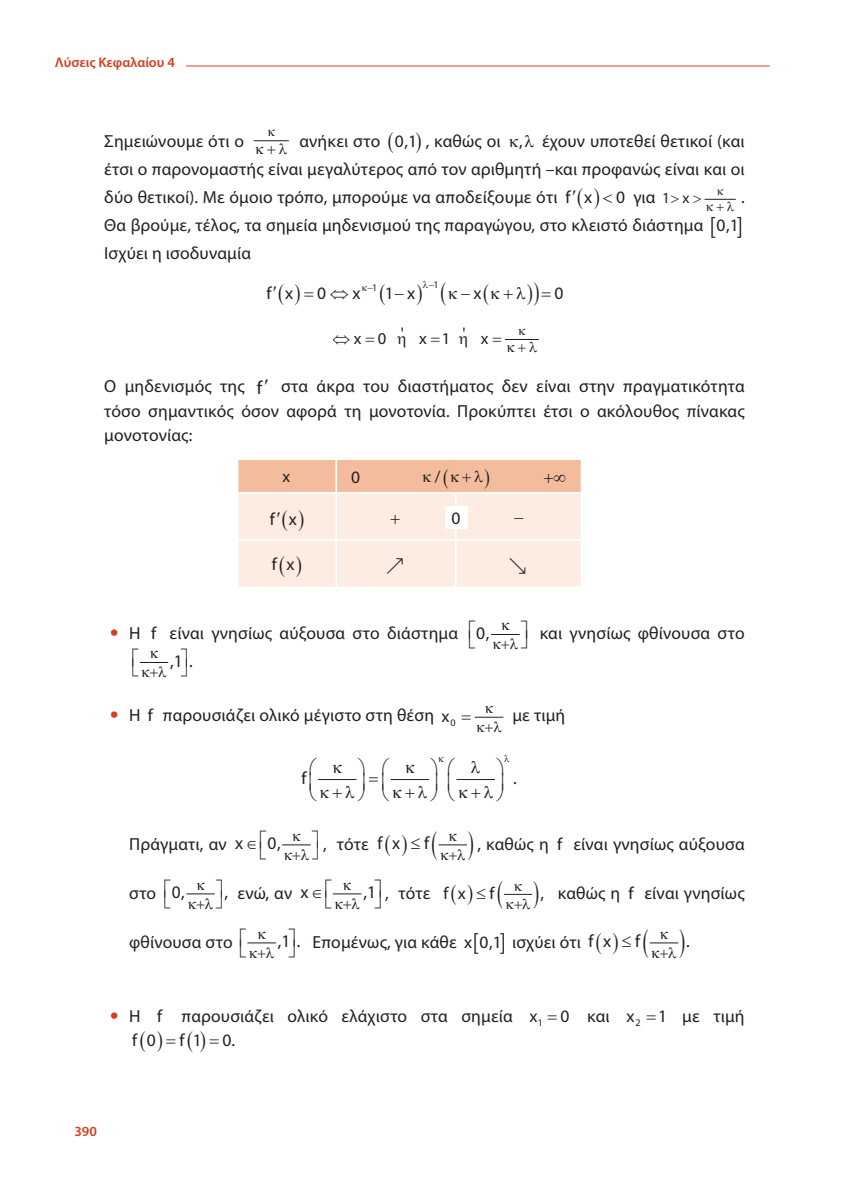
<style>
.page{position:relative;width:844px;height:1191px;background:#fff}
.page>*{position:absolute;margin:0;border:0;box-sizing:border-box;transform-origin:0 0}
.t1{font:17.68px "Myriad Pro";color:#231f20}
.t2{font:17.5px/28px "Myriad Pro";letter-spacing:.01em;color:#231f20;text-align:justify}
.t3{font:17.15px "Myriad Pro";color:#231f20}
.t4{font:16.8px "Myriad Pro";color:#231f20}
.t5{font:16.62px "Myriad Pro";color:#231f20}
.t6{font:16.45px "Myriad Pro";color:#231f20}
.t7{font:600 14px "Myriad Pro";color:#d73e1e}
.t8{font:10.15px "Myriad Pro";color:#231f20}
.s1{font-size:15.22px}
.s2{font-size:18.9px}
.s3{font-weight:700;font-size:24.5px;color:#d73e1e}
.s4{font-size:17.32px}
.s5{font-size:17.68px}
.s6{font-size:17.15px}
</style>
<div class="page">
<hr style="left:186px;top:65px;width:583px;height:1px;background:#d73e1e">
<hr style="left:254px;top:140px;width:34px;height:1px;background:#231f20">
<hr style="left:505px;top:339px;width:33px;height:1px;background:#231f20">
<svg style="left:704px;top:198px;width:32px;height:2px"></svg>
<svg style="left:491px;top:634px;width:29px;height:1px"></svg>
<svg style="left:139px;top:662px;width:29px;height:1px"></svg>
<svg style="left:474px;top:716px;width:28px;height:2px"></svg>
<svg style="left:318px;top:779px;width:177px;height:1px"></svg>
<svg style="left:282px;top:844px;width:29px;height:2px"></svg>
<svg style="left:438px;top:844px;width:29px;height:2px"></svg>
<svg style="left:187px;top:893px;width:28px;height:2px"></svg>
<svg style="left:332px;top:893px;width:29px;height:2px"></svg>
<svg style="left:503px;top:893px;width:30px;height:2px"></svg>
<svg style="left:247px;top:942px;width:28px;height:2px"></svg>
<svg style="left:649px;top:942px;width:30px;height:2px"></svg>
<svg style="left:238px;top:459px;width:343px;height:128px;background:#f9e1d1"></svg>
<p class="t7" style="left:55px;top:53px;width:121px">Λύσεις Κεφαλαίου 4</p>
<p class="t2" style="left:104px;top:127px;width:641px;text-indent:195px">ανήκει στο 0,1 , καθώς οι , έχουν υποτεθεί θετικοί (και έτσι ο παρονομαστής είναι μεγαλύτερος από τον αριθμητή –και προφανώς είναι και οι δύο θετικοί). Με όμοιο τρόπο, μπορούμε να αποδείξουμε ότι f x</p>
<p class="t2" style="left:104px;top:127px;width:141px">Σημειώνουμε ότι ο</p>
<p class="t2" style="left:616px;top:183px;width:75px">0 για <span class="s1">1 x</span></p>
<p class="t2" style="left:740px;top:183px;width:5px">.</p>
<p class="t2" style="left:104px;top:211px;width:635px">Θα βρούμε, τέλος, τα σημεία μηδενισμού της παραγώγου, στο κλειστό διάστημα 0,1<br>Ισχύει η ισοδυναμία</p>
<p class="t8" style="left:367px;top:281px;width:11px">−1</p>
<p class="t8" style="left:428px;top:278px;width:11px">−1</p>
<p class="t2" style="left:266px;top:278px;width:29px">f x</p>
<p class="t2" style="left:317px;top:278px;width:45px">0⇔x</p>
<p class="t2" style="left:385px;top:278px;width:32px">1 x</p>
<p class="t2" style="left:460px;top:278px;width:22px">−x</p>
<p class="t2" style="left:554px;top:278px;width:10px">0</p>
<p class="t5" style="left:401px;top:323px;width:5px">'</p>
<p class="t5" style="left:462px;top:323px;width:5px">'</p>
<p class="t5" style="left:332px;top:328px;width:55px">⇔x 0</p>
<p class="t5" style="left:419px;top:328px;width:33px">x 1</p>
<p class="t5" style="left:480px;top:328px;width:9px">x</p>
<p class="t2" style="left:104px;top:374px;width:641px;line-height:24.5px">Ο μηδενισμός της <span class="s2">f</span> στα άκρα του διαστήματος δεν είναι στην πραγματικότητα τόσο σημαντικός όσον αφορά τη μονοτονία. Προκύπτει έτσι ο ακόλουθος πίνακας μονοτονίας:</p>
<p class="t4" style="left:282px;top:466px;width:9px">x</p>
<p class="t2" style="left:270px;top:504px;width:29px">f x</p>
<p class="t2" style="left:272px;top:550px;width:24px">f x</p>
<p class="t2" style="left:351px;top:462px;width:10px">0</p>
<p class="t6" style="left:434px;top:467px;width:7px">/</p>
<p class="t2" style="left:451px;top:504px;width:10px">0</p>
<p class="t2" style="left:110px;top:619px;width:381px"><span class="s3">•</span> Η <span class="s4">f</span> είναι γνησίως αύξουσα στο διάστημα <span class="s5">0,</span></p>
<p class="t2" style="left:539px;top:619px;width:206px">και γνησίως φθίνουσα στο</p>
<p class="t1" style="left:170px;top:650px;width:24px">,1 .</p>
<p class="t2" style="left:110px;top:701px;width:347px"><span class="s3">•</span> Η <span class="s4">f</span> παρουσιάζει ολικό μέγιστο στη θέση <sub>0</sub><span class="s4">x</span></p>
<p class="t2" style="left:512px;top:701px;width:54px">με τιμή</p>
<p class="t1" style="left:301px;top:767px;width:7px">f</p>
<p class="t1" style="left:513px;top:767px;width:5px">.</p>
<p class="t2" style="left:129px;top:829px;width:130px">Πράγματι, αν <span class="s5">x</span> ∈</p>
<p class="t1" style="left:267px;top:832px;width:15px">0,</p>
<p class="t2" style="left:323px;top:829px;width:79px">, τότε <span class="s5">f x</span></p>
<p class="t1" style="left:410px;top:832px;width:20px">≤f</p>
<p class="t2" style="left:477px;top:829px;width:269px">, καθώς η <span class="s4">f</span> είναι γνησίως αύξουσα</p>
<p class="t2" style="left:129px;top:878px;width:57px">στο <span class="s5">0,</span></p>
<p class="t2" style="left:224px;top:878px;width:100px"><span class="s5">,</span> ενώ, αν <span class="s5">x</span> ∈</p>
<p class="t1" style="left:363px;top:881px;width:14px">,1</p>
<p class="t2" style="left:385px;top:878px;width:82px">, τότε <span class="s6">f x</span></p>
<p class="t3" style="left:476px;top:882px;width:20px">≤f</p>
<p class="t3" style="left:540px;top:882px;width:5px">,</p>
<p class="t2" style="left:557px;top:878px;width:188px">καθώς η <span class="s4">f</span> είναι γνησίως</p>
<p class="t2" style="left:129px;top:927px;width:105px">φθίνουσα στο</p>
<p class="t2" style="left:277px;top:927px;width:335px"><span class="s5">,1 .</span> Επομένως, για κάθε <span class="s4">x 0,1</span> ισχύει ότι <span class="s5">f x</span></p>
<p class="t1" style="left:621px;top:930px;width:20px">≤f</p>
<p class="t1" style="left:686px;top:930px;width:5px">.</p>
<p class="t2" style="left:110px;top:1001px;width:404px"><span class="s3">•</span> Η f παρουσιάζει ολικό ελάχιστο στα σημεία</p>
<p class="t8" style="left:529px;top:1016px;width:15px">1<sup>x</sup></p>
<p class="t2" style="left:560px;top:1001px;width:51px">0 και</p>
<p class="t8" style="left:626px;top:1016px;width:16px">2<sup>x</sup></p>
<p class="t2" style="left:658px;top:1001px;width:88px">1 με τιμή</p>
<p class="t2" style="left:132px;top:1026px;width:25px">f 0</p>
<p class="t2" style="left:180px;top:1026px;width:57px">f1 0.</p>
<p class="t7" style="left:74px;top:1122px;width:24px">390</p>
</div>
